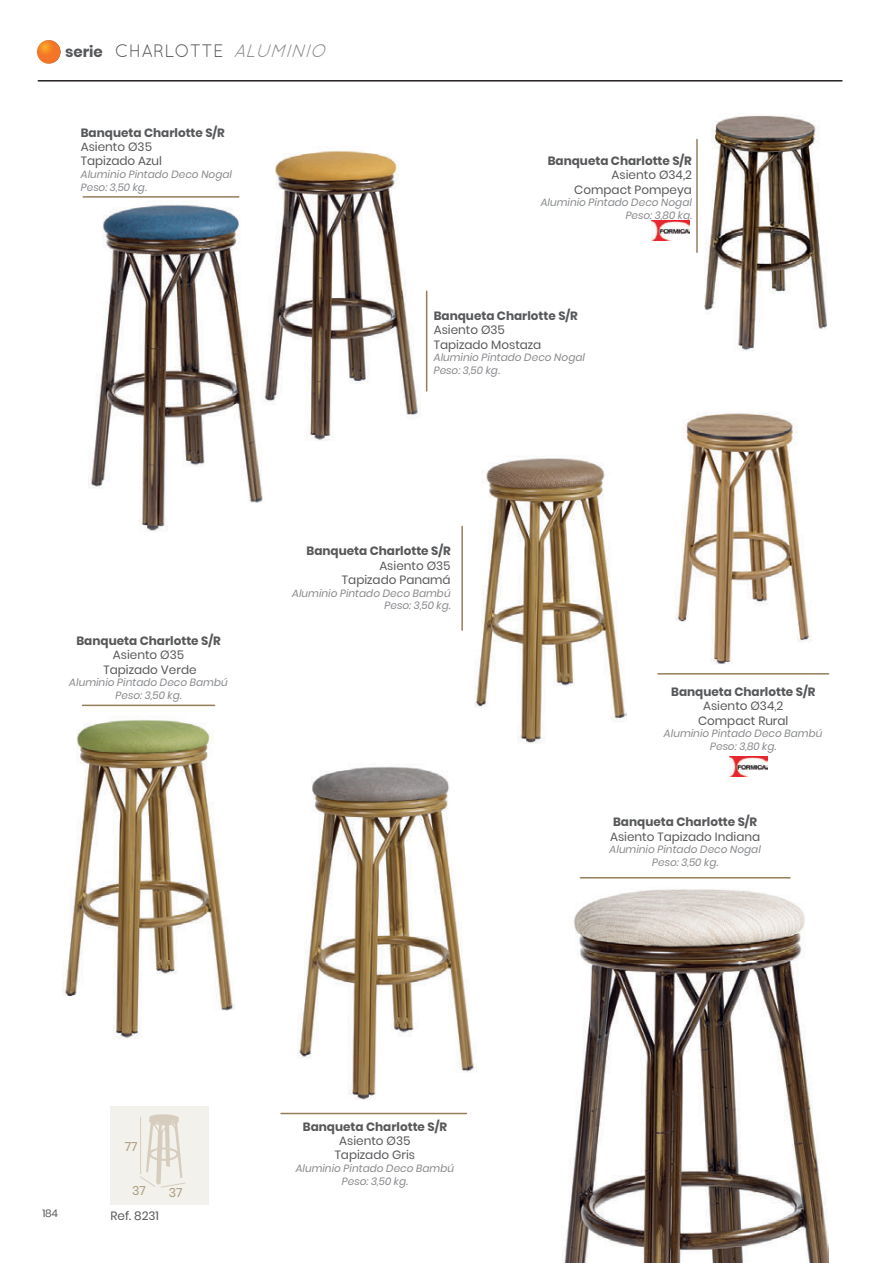
<style>
.page{position:relative;width:893px;height:1263px;background:#fff}
.page>*{position:absolute;margin:0;border:0;box-sizing:border-box;transform-origin:0 0}
.t1{font:18px "Quicksand";color:#57585a}
.t2{font:italic 18px "Quicksand";color:#87898c}
.t3{font:12.6px "Poppins";color:#ae9b7f}
.t4{font:12px/14.4px "Poppins";color:#57585a;text-align:center}
.t5{font:700 12px "Poppins";color:#57585a}
.t6{font:italic 10.5px/12.6px "Poppins";color:#87898c;text-align:center}
.t7{font:10.5px "Poppins";color:#57585a}
.s1{font-family:"Poppins";font-weight:700;font-size:15px}
</style>
<div class="page">
<hr style="left:38px;top:80px;width:804px;height:2px;background:#231f20">
<svg style="left:37px;top:40px;width:23px;height:24px"></svg>
<img style="left:697px;top:115px;width:130px;height:237px">
<img style="left:676px;top:412px;width:136px;height:252px">
<img style="left:297px;top:766px;width:179px;height:333px">
<img style="left:474px;top:456px;width:152px;height:287px">
<img style="left:63px;top:716px;width:171px;height:323px">
<img style="left:89px;top:204px;width:174px;height:328px">
<img style="left:562px;top:889px;width:266px;height:374px">
<img style="left:262px;top:151px;width:159px;height:292px">
<hr style="left:83px;top:196px;width:156px;height:2px;background:#967d5a">
<hr style="left:461px;top:526px;width:2px;height:104px;background:#967d5a">
<hr style="left:580px;top:877px;width:210px;height:1px;background:#967d5a">
<hr style="left:82px;top:705px;width:133px;height:1px;background:#967d5a">
<hr style="left:281px;top:1113px;width:185px;height:1px;background:#967d5a">
<hr style="left:426px;top:291px;width:1px;height:100px;background:#967d5a">
<div style="left:111px;top:1106px;width:98px;height:99px;background:#f3f1ec"></div>
<svg style="left:140px;top:1114px;width:46px;height:74px"></svg>
<hr style="left:696px;top:139px;width:2px;height:113px;background:#967d5a">
<img style="left:652px;top:221px;width:38px;height:20px">
<hr style="left:658px;top:673px;width:171px;height:1px;background:#967d5a">
<img style="left:729px;top:756px;width:38px;height:20px">
<h1 class="t1" style="left:65px;top:41px;width:160px"><span class="s1">serie</span> CHARLOTTE</h1>
<h1 class="t2" style="left:233px;top:41px;width:99px">ALUMINIO</h1>
<p class="t5" style="left:81px;top:125px;width:146px">Banqueta Charlotte S/R</p>
<p class="t4" style="left:81px;top:140px;width:83px;text-align:left">Asiento Ø35<br>Tapizado Azul</p>
<p class="t6" style="left:81px;top:168px;width:153px;text-align:left">Aluminio Pintado Deco Nogal<br>Peso: 3,50 kg.</p>
<p class="t5" style="left:548px;top:154px;width:146px">Banqueta Charlotte S/R</p>
<p class="t4" style="left:574px;top:168px;width:119px;text-align:right">Asiento Ø34,2<br>Compact Pompeya</p>
<p class="t6" style="left:541px;top:196px;width:153px;text-align:right">Aluminio Pintado Deco Nogal<br>Peso: 3,80 kg.</p>
<p class="t5" style="left:434px;top:309px;width:146px">Banqueta Charlotte S/R</p>
<p class="t4" style="left:434px;top:323px;width:109px;text-align:left">Asiento Ø35<br>Tapizado Mostaza</p>
<p class="t6" style="left:434px;top:351px;width:153px;text-align:left">Aluminio Pintado Deco Nogal<br>Peso: 3,50 kg.</p>
<p class="t5" style="left:76px;top:634px;width:146px">Banqueta Charlotte S/R</p>
<p class="t4" style="left:103px;top:648px;width:95px">Asiento Ø35<br>Tapizado Verde</p>
<p class="t6" style="left:69px;top:676px;width:160px">Aluminio Pintado Deco Bambú<br>Peso: 3,50 kg.</p>
<p class="t5" style="left:306px;top:544px;width:146px">Banqueta Charlotte S/R</p>
<p class="t4" style="left:342px;top:558px;width:110px;text-align:right">Asiento Ø35<br>Tapizado Panamá</p>
<p class="t6" style="left:292px;top:587px;width:160px;text-align:right">Aluminio Pintado Deco Bambú<br>Peso: 3,50 kg.</p>
<p class="t7" style="left:42px;top:1207px;width:17px">184</p>
<p class="t3" style="left:125px;top:1139px;width:14px">77</p>
<p class="t3" style="left:132px;top:1183px;width:15px">37</p>
<p class="t3" style="left:169px;top:1185px;width:15px">37</p>
<p class="t4" style="left:111px;top:1209px;width:50px">Ref. 8231</p>
<p class="t5" style="left:303px;top:1119px;width:146px">Banqueta Charlotte S/R</p>
<p class="t4" style="left:335px;top:1133px;width:82px">Asiento Ø35<br>Tapizado Gris</p>
<p class="t6" style="left:296px;top:1162px;width:160px">Aluminio Pintado Deco Bambú<br>Peso: 3,50 kg.</p>
<p class="t5" style="left:671px;top:685px;width:146px">Banqueta Charlotte S/R</p>
<p class="t4" style="left:698px;top:699px;width:92px">Asiento Ø34,2<br>Compact Rural</p>
<p class="t6" style="left:664px;top:727px;width:160px">Aluminio Pintado Deco Bambú<br>Peso: 3,80 kg.</p>
<p class="t5" style="left:613px;top:815px;width:146px">Banqueta Charlotte S/R</p>
<p class="t4" style="left:610px;top:829px;width:152px">Asiento Tapizado Indiana</p>
<p class="t6" style="left:610px;top:843px;width:153px">Aluminio Pintado Deco Nogal<br>Peso: 3,50 kg.</p>
</div>
